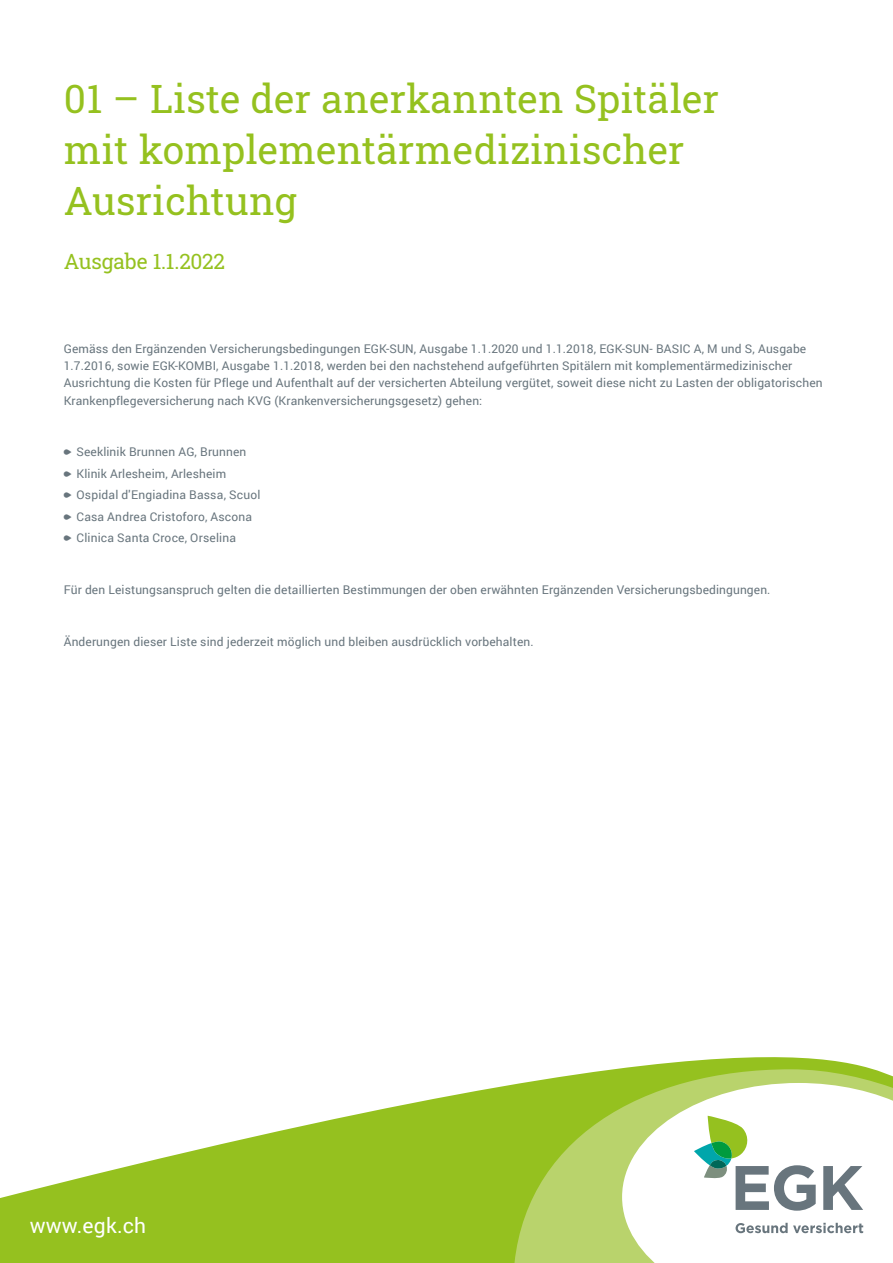
<style>
.page{position:relative;width:893px;height:1263px;background:#fff}
.page>*{position:absolute;margin:0;border:0;box-sizing:border-box;transform-origin:0 0}
.t1{font:39px/51px "Roboto Slab";letter-spacing:.01em;color:#95c11f}
.t2{font:21px "Roboto Slab";letter-spacing:-.01em;color:#95c11f}
.t3{font:21px "Roboto";letter-spacing:.01em;color:#fff}
.t4{font:12px/21.5px "Roboto";letter-spacing:.01em;color:#68757d}
.s1{font-family:"EGK"}
</style>
<div class="page">
<svg style="left:0;top:1057px;width:872px;height:206px;fill:#95c11f"></svg>
<svg style="left:513px;top:1069px;width:380px;height:194px;background:#abcc4f"></svg>
<svg style="left:622px;top:1083px;width:271px;height:180px"></svg>
<svg style="left:694px;top:1116px;width:122px;height:95px"></svg>
<svg style="left:823px;top:1166px;width:40px;height:44px"></svg>
<svg style="left:736px;top:1223px;width:127px;height:10px"></svg>
<h1 class="t1" style="left:64px;top:72px;width:657px">01 – Liste der anerkannten Spitäler mit komplementärmedizinischer<br>Ausrichtung</h1>
<h2 class="t2" style="left:64px;top:247px;width:163px">Ausgabe 1.1.2022</h2>
<p class="t4" style="left:64px;top:339px;width:760px;line-height:17.2px">Gemäss den Ergänzenden Versicherungsbedingungen EGK-SUN, Ausgabe 1.1.2020 und 1.1.2018, EGK-SUN- BASIC A, M und S, Ausgabe 1.7.2016, sowie EGK-KOMBI, Ausgabe 1.1.2018, werden bei den nachstehend aufgeführten Spitälern mit komplementärmedizinischer Ausrichtung die Kosten für Pflege und Aufenthalt auf der versicherten Abteilung vergütet, soweit diese nicht zu Lasten der obligatorischen Krankenpflegeversicherung nach KVG (Krankenversicherungsgesetz) gehen:</p>
<p class="t4" style="left:64px;top:441px;width:198px"><span class="s1">a</span> Seeklinik Brunnen AG, Brunnen<br><span class="s1">a</span> Klinik Arlesheim, Arlesheim<br><span class="s1">a</span> Ospidal d'Engiadina Bassa, Scuol <span class="s1">a</span> Casa Andrea Cristoforo, Ascona <span class="s1">a</span> Clinica Santa Croce, Orselina</p>
<p class="t4" style="left:64px;top:579px;width:708px">Für den Leistungsanspruch gelten die detaillierten Bestimmungen der oben erwähnten Ergänzenden Versicherungsbedingungen.</p>
<p class="t4" style="left:64px;top:630px;width:471px">Änderungen dieser Liste sind jederzeit möglich und bleiben ausdrücklich vorbehalten.</p>
<h2 class="t3" style="left:30px;top:1211px;width:118px">www.egk.ch</h2>
</div>
